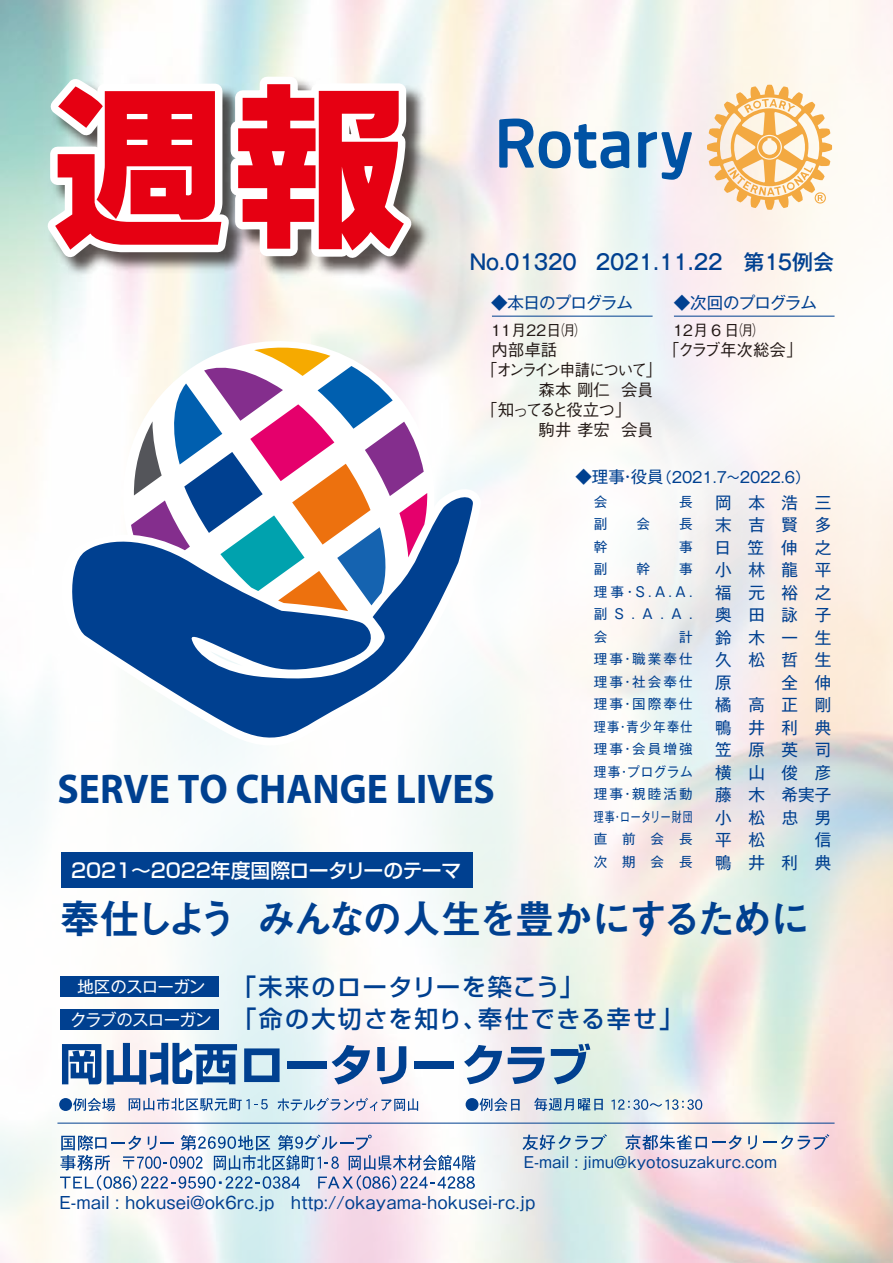
<style>
.page{position:relative;width:893px;height:1263px;background:#fff}
.page>*{position:absolute;margin:0;border:0;box-sizing:border-box;transform-origin:0 0}
.t1{font:700 41.55px "Myriad Pro";color:#004090;scale:.95 1}
.t2{font:40.5px "Midashi Go Pro MB31";letter-spacing:-.1em;color:#004090}
.t3{font:500 24px "Shin Go Pro";letter-spacing:.07em;color:#004090}
.t4{font:500 21px "Gothic MB101 Pro";color:#004090;scale:.9 1}
.t5{font:500 19.8px "Shin Go Pro";color:#fff}
.t6{font:16.65px/22.5px "Gothic MB101 Pro";letter-spacing:1.005em;color:#004090;text-align:justify}
.t7{font:16.5px "Gothic MB101 Pro";color:#004090}
.t8{font:16.5px "Gothic MB101 Pro";letter-spacing:-.05em;color:#004090}
.t9{font:500 16.5px "Gothic BBB Pro";letter-spacing:-.04em;color:#221815}
.t10{font:500 16.5px "Gothic BBB Pro";letter-spacing:-.095em;color:#221815}
.t11{font:500 16.5px "Gothic BBB Pro";letter-spacing:-.14em;color:#221815}
.t12{font:16.5px "Gothic MB101 Pro";letter-spacing:-.05em;color:#fff}
.t13{font:500 16.5px "Gothic BBB Pro";letter-spacing:-.015em;color:#221815}
.t14{font:500 15.6px "Gothic BBB Pro";color:#221815}
.t15{font:15px "Gothic MB101 Pro";color:#004090}
.t16{font:13.5px/22.5px "Gothic MB101 Pro";letter-spacing:.16em;color:#004090;text-align:justify}
.s1{font-size:16.5px}
.s2{font-family:"Gothic MB101 Pro";font-weight:400;font-size:16.5px;color:#fff}
</style>
<div class="page">
<img style="left:0;top:0;width:893px;height:1263px">
<svg style="left:499px;top:119px;width:193px;height:61px"></svg>
<svg style="left:707px;top:85px;width:125px;height:125px"></svg>
<div style="left:61px;top:976px;width:158px;height:20px;background:#004090"></div>
<div style="left:61px;top:1009px;width:158px;height:21px;background:#004090"></div>
<svg style="left:60px;top:1134px;width:416px;height:56px"></svg>
<svg style="left:522px;top:1134px;width:85px;height:16px"></svg>
<svg style="left:625px;top:1135px;width:117px;height:15px"></svg>
<svg style="left:748px;top:1135px;width:9px;height:14px"></svg>
<svg style="left:763px;top:1134px;width:66px;height:16px"></svg>
<svg style="left:62px;top:1044px;width:39px;height:40px"></svg>
<svg style="left:107px;top:1043px;width:130px;height:41px"></svg>
<svg style="left:244px;top:1048px;width:36px;height:34px"></svg>
<div style="left:287px;top:1061px;width:40px;height:7px;background:#004090"></div>
<svg style="left:332px;top:1045px;width:38px;height:39px"></svg>
<svg style="left:377px;top:1046px;width:29px;height:38px"></svg>
<div style="left:414px;top:1061px;width:39px;height:7px;background:#004090"></div>
<svg style="left:464px;top:1045px;width:38px;height:39px"></svg>
<svg style="left:508px;top:1047px;width:37px;height:37px"></svg>
<svg style="left:551px;top:1043px;width:39px;height:41px"></svg>
<svg style="left:59px;top:1098px;width:56px;height:13px"></svg>
<svg style="left:129px;top:1098px;width:139px;height:13px"></svg>
<svg style="left:278px;top:1098px;width:140px;height:13px"></svg>
<svg style="left:466px;top:1098px;width:54px;height:13px"></svg>
<svg style="left:534px;top:1098px;width:69px;height:13px"></svg>
<svg style="left:612px;top:1099px;width:90px;height:11px"></svg>
<hr style="left:57px;top:1123px;width:778px;height:1px;background:#004090">
<img style="left:419px;top:73px;width:17px;height:209px">
<svg style="left:35px;top:15px;width:384px;height:290px"></svg>
<div style="left:61px;top:853px;width:412px;height:35px;background:#004090"></div>
<hr style="left:492px;top:316px;width:161px;height:1px;background:#004090">
<hr style="left:674px;top:316px;width:161px;height:1px;background:#004090">
<svg style="left:60px;top:320px;width:422px;height:425px"></svg>
<svg style="left:131px;top:345px;width:296px;height:149px"></svg>
<svg style="left:66px;top:494px;width:408px;height:254px"></svg>
<h3 class="t4" style="left:470px;top:245px;width:406px">No.01320　2021.11.22 第15例会</h3>
<p class="t8" style="left:491px;top:289px;width:144px">◆本日のプログラム</p>
<p class="t8" style="left:674px;top:289px;width:145px">◆次回のプログラム</p>
<p class="t14" style="left:492px;top:318px;width:87px">11月22日㈪</p>
<p class="t9" style="left:491px;top:337px;width:67px">内部卓話</p>
<p class="t10" style="left:481px;top:357px;width:183px">「オンライン申請について」</p>
<p class="t9" style="left:539px;top:376px;width:116px">森本 剛仁 会員</p>
<p class="t11" style="left:481px;top:396px;width:152px">「知ってると役立つ」</p>
<p class="t9" style="left:539px;top:416px;width:116px">駒井 孝宏 会員</p>
<p class="t14" style="left:673px;top:318px;width:83px">12月６日㈪</p>
<p class="t13" style="left:663px;top:337px;width:142px">「クラブ年次総会」</p>
<h1 class="t1" style="left:58px;top:762px;width:462px">SERVE TO CHANGE LIVES</h1>
<h3 class="t5" style="left:71px;top:855px;width:392px">2021～2022年度国際ロータリーのテーマ</h3>
<p class="t15" style="left:575px;top:464px;width:236px"><span class="s1">◆理事・役員</span>（2021.7～2022.6）</p>
<p class="t16" style="left:594px;top:489px;width:15px">会</p>
<p class="t16" style="left:679px;top:489px;width:15px">長</p>
<p class="t16" style="left:594px;top:511px;width:15px">副</p>
<p class="t16" style="left:636px;top:511px;width:15px">会</p>
<p class="t16" style="left:679px;top:511px;width:15px">長</p>
<p class="t16" style="left:594px;top:534px;width:15px">幹</p>
<p class="t16" style="left:679px;top:534px;width:15px">事</p>
<p class="t16" style="left:594px;top:556px;width:15px">副</p>
<p class="t16" style="left:636px;top:556px;width:15px">幹</p>
<p class="t16" style="left:594px;top:556px;width:100px;text-indent:85px">事理事・Ｓ.Ａ.Ａ.副Ｓ.Ａ.Ａ.会</p>
<p class="t16" style="left:594px;top:624px;width:101px;text-indent:85px">計理事・職業奉仕理事・社会奉仕理事・国際奉仕理事・青少年奉仕理事・会員増強理事・プログラム理事・親睦活動理事・ロータリー財団直前会長次期会長</p>
<p class="t6" style="left:714px;top:489px;width:119px">岡本浩三末吉賢多日笠伸之小林龍平福元裕之奥田詠子鈴木一生久松哲生原　全伸橘高正剛鴨井利典笠原英司横山俊彦藤　木　希実子小松忠男平松　信鴨井利典</p>
<h2 class="t2" style="left:60px;top:886px;width:753px">奉仕しよう みんなの人生を豊かにするために</h2>
<h3 class="t3" style="left:77px;top:967px;width:508px"><span class="s2">地区のスローガン</span> 「未来のロータリーを築こう」</h3>
<p class="t12" style="left:70px;top:1006px;width:143px">クラブのスローガン</p>
<h3 class="t3" style="left:232px;top:999px;width:453px">「命の大切さを知り、奉仕できる幸せ」</h3>
<p class="t15" style="left:524px;top:1150px;width:255px">E-mail : jimu@kyotosuzakurc.com</p>
<p class="t7" style="left:60px;top:1189px;width:477px">E-mail : hokusei@ok6rc.jp　http://okayama-hokusei-rc.jp</p>
</div>
